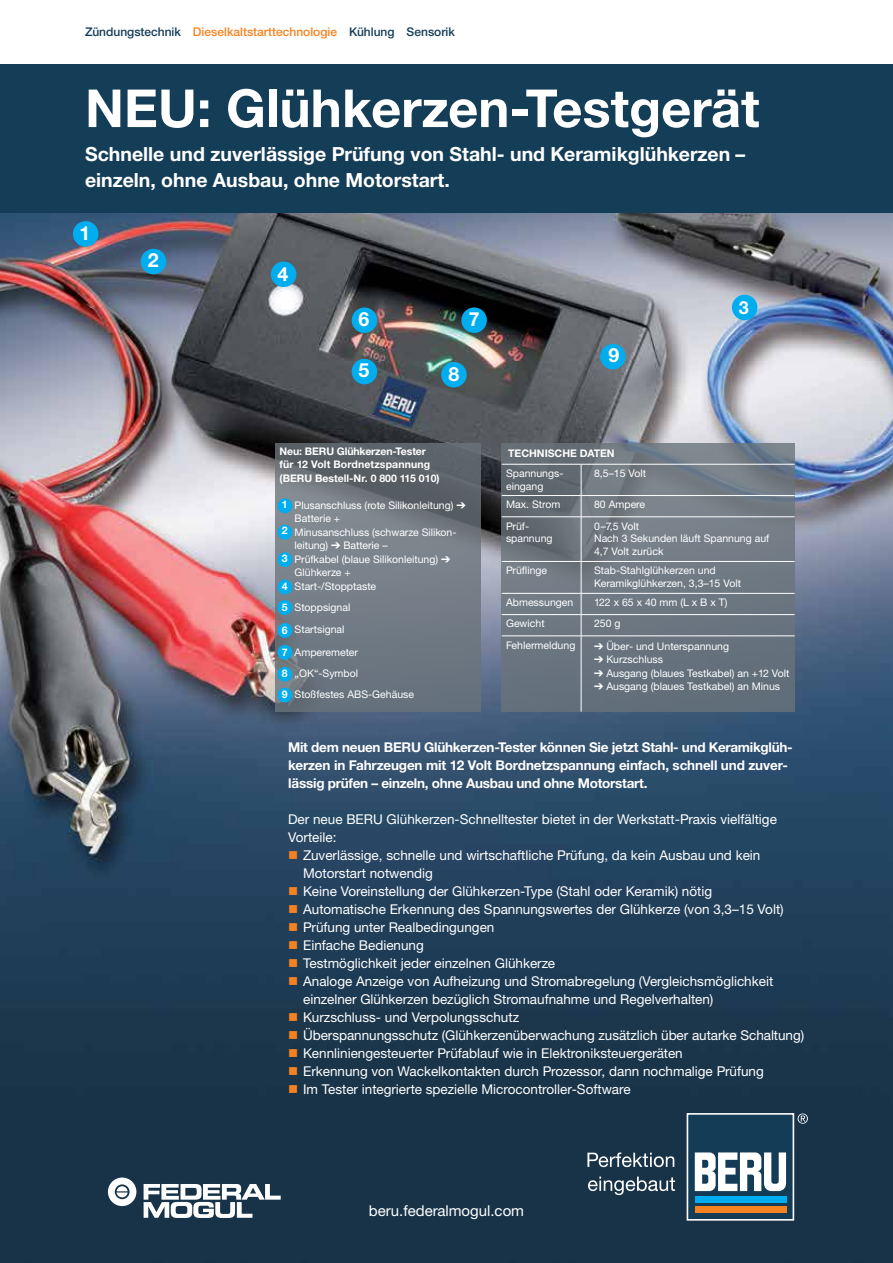
<style>
.page{position:relative;width:893px;height:1263px;background:#fff}
.page>*{position:absolute;margin:0;border:0;box-sizing:border-box;transform-origin:0 0}
.t1{font:700 52.5px "Helvetica Neue LTW1 G";color:#fff}
.t2{font:700 19.5px/25.5px "Helvetica Neue LTW1 G";color:#fff}
.t3{font:700 18px "Helvetica Neue LTW1 G";color:#fff}
.t4{font:15px "Helvetica Neue LTW1 G";color:#fff}
.t5{font:13.5px/18px "Helvetica Neue LTW1 G";color:#fff}
.t6{font:700 13.5px/18px "Helvetica Neue LTW1 G";letter-spacing:-.02em;color:#fff}
.t7{font:500 12px "Helvetica Neue LTW1 G";color:#143d57}
.t8{font:10.5px/12.6px "Helvetica Neue LTW1 G";color:#fff}
.t9{font:700 10.5px/13.5px "Helvetica Neue LTW1 G";color:#fff}
.s1{color:#f58220}
</style>
<div class="page">
<img style="left:0;top:213px;width:893px;height:1050px">
<div style="left:0;top:64px;width:893px;height:149px;background:#143d57"></div>
<div style="left:73px;top:221px;width:25px;height:26px;background:#00aeef;border-radius:50%"></div>
<div style="left:141px;top:249px;width:25px;height:25px;background:#00aeef;border-radius:50%"></div>
<div style="left:271px;top:261px;width:25px;height:26px;background:#00aeef;border-radius:50%"></div>
<div style="left:352px;top:359px;width:25px;height:25px;background:#00aeef;border-radius:50%"></div>
<div style="left:352px;top:307px;width:25px;height:26px;background:#00aeef;border-radius:50%"></div>
<div style="left:461px;top:307px;width:26px;height:26px;background:#00aeef;border-radius:50%"></div>
<div style="left:441px;top:362px;width:26px;height:25px;background:#00aeef;border-radius:50%"></div>
<div style="left:600px;top:344px;width:26px;height:25px;background:#00aeef;border-radius:50%"></div>
<div style="left:732px;top:295px;width:25px;height:25px;background:#00aeef;border-radius:50%"></div>
<svg style="left:108px;top:1177px;width:28px;height:29px"></svg>
<svg style="left:144px;top:1184px;width:137px;height:34px"></svg>
<svg style="left:275px;top:443px;width:206px;height:268px"></svg>
<svg style="left:502px;top:443px;width:293px;height:268px;fill:#6c7681"></svg>
<hr style="left:502px;top:464px;width:79px;height:1px;background:#fff">
<hr style="left:581px;top:464px;width:1px;height:31px;background:#fff">
<hr style="left:581px;top:464px;width:214px;height:1px;background:#fff">
<hr style="left:502px;top:495px;width:79px;height:1px;background:#fff">
<svg style="left:581px;top:496px;width:1px;height:20px"></svg>
<hr style="left:581px;top:495px;width:214px;height:1px;background:#fff">
<hr style="left:502px;top:516px;width:79px;height:1px;background:#fff">
<hr style="left:581px;top:517px;width:1px;height:44px;background:#fff">
<hr style="left:581px;top:516px;width:214px;height:1px;background:#fff">
<hr style="left:502px;top:561px;width:79px;height:1px;background:#fff">
<hr style="left:581px;top:562px;width:1px;height:31px;background:#fff">
<hr style="left:581px;top:561px;width:214px;height:1px;background:#fff">
<hr style="left:502px;top:593px;width:79px;height:1px;background:#fff">
<hr style="left:581px;top:593px;width:214px;height:1px;background:#fff">
<hr style="left:502px;top:614px;width:79px;height:1px;background:#fff">
<svg style="left:581px;top:593px;width:1px;height:43px"></svg>
<hr style="left:581px;top:614px;width:214px;height:1px;background:#fff">
<hr style="left:502px;top:636px;width:79px;height:1px;background:#fff">
<hr style="left:581px;top:636px;width:1px;height:75px;background:#fff">
<hr style="left:581px;top:636px;width:214px;height:1px;background:#fff">
<div style="left:277px;top:498px;width:15px;height:15px;background:#00aeef;border-radius:50%"></div>
<div style="left:277px;top:525px;width:15px;height:15px;background:#00aeef;border-radius:50%"></div>
<div style="left:277px;top:552px;width:15px;height:15px;background:#00aeef;border-radius:50%"></div>
<div style="left:277px;top:580px;width:15px;height:14px;background:#00aeef;border-radius:50%"></div>
<div style="left:277px;top:600px;width:15px;height:15px;background:#00aeef;border-radius:50%"></div>
<div style="left:277px;top:623px;width:15px;height:15px;background:#00aeef;border-radius:50%"></div>
<div style="left:277px;top:645px;width:15px;height:15px;background:#00aeef;border-radius:50%"></div>
<div style="left:277px;top:667px;width:15px;height:15px;background:#00aeef;border-radius:50%"></div>
<div style="left:277px;top:688px;width:15px;height:14px;background:#00aeef;border-radius:50%"></div>
<div style="left:687px;top:1114px;width:106px;height:106px;background:#143c57"></div>
<div style="left:687px;top:1113px;width:107px;height:107px;border:2px solid #fff"></div>
<div style="left:695px;top:1206px;width:91px;height:7px;background:#f58220"></div>
<svg style="left:695px;top:1152px;width:91px;height:39px"></svg>
<div style="left:695px;top:1196px;width:91px;height:7px;background:#00aeef"></div>
<svg style="left:798px;top:1113px;width:10px;height:11px"></svg>
<svg style="left:587px;top:1152px;width:87px;height:15px"></svg>
<svg style="left:588px;top:1176px;width:87px;height:19px"></svg>
<p class="t7" style="left:85px;top:25px;width:371px">Zündungstechnik <span class="s1">Dieselkaltstarttechnologie</span> Kühlung Sensorik</p>
<h1 class="t1" style="left:85px;top:76px;width:676px">NEU: Glühkerzen-Testgerät</h1>
<h2 class="t2" style="left:85px;top:141px;width:662px">Schnelle und zuverlässige Prüfung von Stahl- und Keramikglühkerzen – einzeln, ohne Ausbau, ohne Motorstart.</h2>
<h2 class="t2" style="left:79px;top:220px;width:12px">1</h2>
<h2 class="t2" style="left:148px;top:247px;width:12px">2</h2>
<h2 class="t2" style="left:277px;top:261px;width:12px">4</h2>
<h2 class="t2" style="left:359px;top:307px;width:12px">6</h2>
<h2 class="t2" style="left:469px;top:307px;width:12px">7</h2>
<h2 class="t2" style="left:359px;top:357px;width:12px">5</h2>
<h2 class="t2" style="left:449px;top:361px;width:12px">8</h2>
<p class="t9" style="left:280px;top:444px;width:162px">Neu: BERU Glühkerzen-Tester für 12 Volt Bordnetzspannung (BERU Bestell-Nr. 0 800 115 010)</p>
<p class="t8" style="left:295px;top:498px;width:173px;line-height:13.5px;text-indent:-15px">1. Plusanschluss (rote Silikonleitung) ➔<br>Batterie +</p>
<p class="t8" style="left:295px;top:525px;width:163px;line-height:13.5px;text-indent:-15px">2. Minusanschluss (schwarze Silikon&shy;leitung) ➔ Batterie –</p>
<p class="t8" style="left:295px;top:552px;width:157px;line-height:13.5px;text-indent:-15px">3. Prüfkabel (blaue Silikonleitung) ➔<br>Glühkerze +</p>
<p class="t8" style="left:280px;top:579px;width:98px">4. Start-/Stopptaste</p>
<p class="t8" style="left:280px;top:600px;width:72px">5. Stoppsignal</p>
<p class="t8" style="left:280px;top:623px;width:66px">6. Startsignal</p>
<p class="t8" style="left:280px;top:645px;width:80px">7. Amperemeter</p>
<p class="t8" style="left:280px;top:666px;width:80px">8. „OK“-Symbol</p>
<p class="t8" style="left:280px;top:687px;width:136px">9. Stoßfestes ABS-Gehäuse</p>
<p class="t9" style="left:282px;top:498px;width:7px">1</p>
<p class="t9" style="left:282px;top:524px;width:7px">2</p>
<p class="t9" style="left:282px;top:552px;width:7px">3</p>
<p class="t9" style="left:282px;top:576px;width:7px;line-height:21px">4<br>5</p>
<p class="t9" style="left:282px;top:618px;width:7px;line-height:22.5px">6<br>7</p>
<p class="t9" style="left:282px;top:663px;width:7px;line-height:21px">8<br>9</p>
<h2 class="t2" style="left:608px;top:342px;width:12px">9</h2>
<h3 class="t3" style="left:739px;top:296px;width:12px">3</h3>
<p class="t9" style="left:508px;top:447px;width:108px">TECHNISCHE DATEN</p>
<p class="t8" style="left:506px;top:467px;width:59px">Spannungs&shy;eingang</p>
<p class="t8" style="left:594px;top:467px;width:54px">8,5–15 Volt</p>
<p class="t8" style="left:506px;top:498px;width:56px">Max. Strom</p>
<p class="t8" style="left:594px;top:498px;width:53px">80 Ampere</p>
<p class="t8" style="left:506px;top:519px;width:48px">Prüf&shy;spannung</p>
<p class="t8" style="left:594px;top:519px;width:177px">0–7,5 Volt<br>Nach 3 Sekunden läuft Spannung auf<br>4,7 Volt zurück</p>
<p class="t8" style="left:506px;top:564px;width:43px">Prüflinge</p>
<p class="t8" style="left:594px;top:564px;width:148px">Stab-Stahlglühkerzen und<br>Keramikglühkerzen, 3,3–15 Volt</p>
<p class="t8" style="left:506px;top:596px;width:69px">Abmessungen</p>
<p class="t8" style="left:594px;top:596px;width:135px">122 x 65 x 40 mm (L x B x T)</p>
<p class="t8" style="left:506px;top:617px;width:40px">Gewicht</p>
<p class="t8" style="left:594px;top:617px;width:28px">250 g</p>
<p class="t8" style="left:506px;top:638px;width:71px">Fehlermeldung</p>
<p class="t8" style="left:594px;top:639px;width:137px">➔ Über- und Unterspannung</p>
<p class="t8" style="left:594px;top:653px;width:70px">➔ Kurzschluss</p>
<p class="t8" style="left:594px;top:666px;width:197px">➔ Ausgang (blaues Testkabel) an +12 Volt</p>
<p class="t8" style="left:594px;top:680px;width:188px">➔ Ausgang (blaues Testkabel) an Minus</p>
<p class="t6" style="left:288px;top:738px;width:506px">Mit dem neuen BERU Glühkerzen-Tester können Sie jetzt Stahl- und Keramikglüh&shy;kerzen in Fahrzeugen mit 12 Volt Bordnetzspannung einfach, schnell und zuver&shy;lässig prüfen – einzeln, ohne Ausbau und ohne Motorstart.</p>
<p class="t5" style="left:288px;top:810px;width:490px">Der neue BERU Glühkerzen-Schnelltester bietet in der Werkstatt-Praxis vielfältige<br>Vorteile:</p>
<p class="t5" style="left:303px;top:846px;width:459px;text-indent:-15px"><span class="s1">■</span> Zuverlässige, schnelle und wirtschaftliche Prüfung, da kein Ausbau und kein<br>Motorstart notwendig</p>
<p class="t5" style="left:288px;top:882px;width:426px"><span class="s1">■</span> Keine Voreinstellung der Glühkerzen-Type (Stahl oder Keramik) nötig</p>
<p class="t5" style="left:288px;top:900px;width:497px"><span class="s1">■</span> Automatische Erkennung des Spannungswertes der Glühkerze (von 3,3–15 Volt)</p>
<p class="t5" style="left:288px;top:918px;width:208px"><span class="s1">■</span> Prüfung unter Realbedingungen</p>
<p class="t5" style="left:288px;top:936px;width:137px"><span class="s1">■</span> Einfache Bedienung</p>
<p class="t5" style="left:288px;top:954px;width:269px"><span class="s1">■</span> Testmöglichkeit jeder einzelnen Glühkerze</p>
<p class="t5" style="left:303px;top:972px;width:472px;text-indent:-15px"><span class="s1">■</span> Analoge Anzeige von Aufheizung und Stromabregelung (Vergleichsmöglichkeit einzelner Glühkerzen bezüglich Stromaufnahme und Regelverhalten)</p>
<p class="t5" style="left:288px;top:1008px;width:233px"><span class="s1">■</span> Kurzschluss- und Verpolungsschutz</p>
<p class="t5" style="left:288px;top:1026px;width:518px"><span class="s1">■</span> Überspannungsschutz (Glühkerzenüberwachung zusätzlich über autarke Schaltung)</p>
<p class="t5" style="left:288px;top:1044px;width:396px"><span class="s1">■</span> Kennliniengesteuerter Prüfablauf wie in Elektroniksteuergeräten</p>
<p class="t5" style="left:288px;top:1062px;width:477px"><span class="s1">■</span> Erkennung von Wackelkontakten durch Prozessor, dann nochmalige Prüfung</p>
<p class="t5" style="left:288px;top:1080px;width:344px"><span class="s1">■</span> Im Tester integrierte spezielle Microcontroller-Software</p>
<p class="t4" style="left:369px;top:1201px;width:157px">beru.federalmogul.com</p>
</div>
